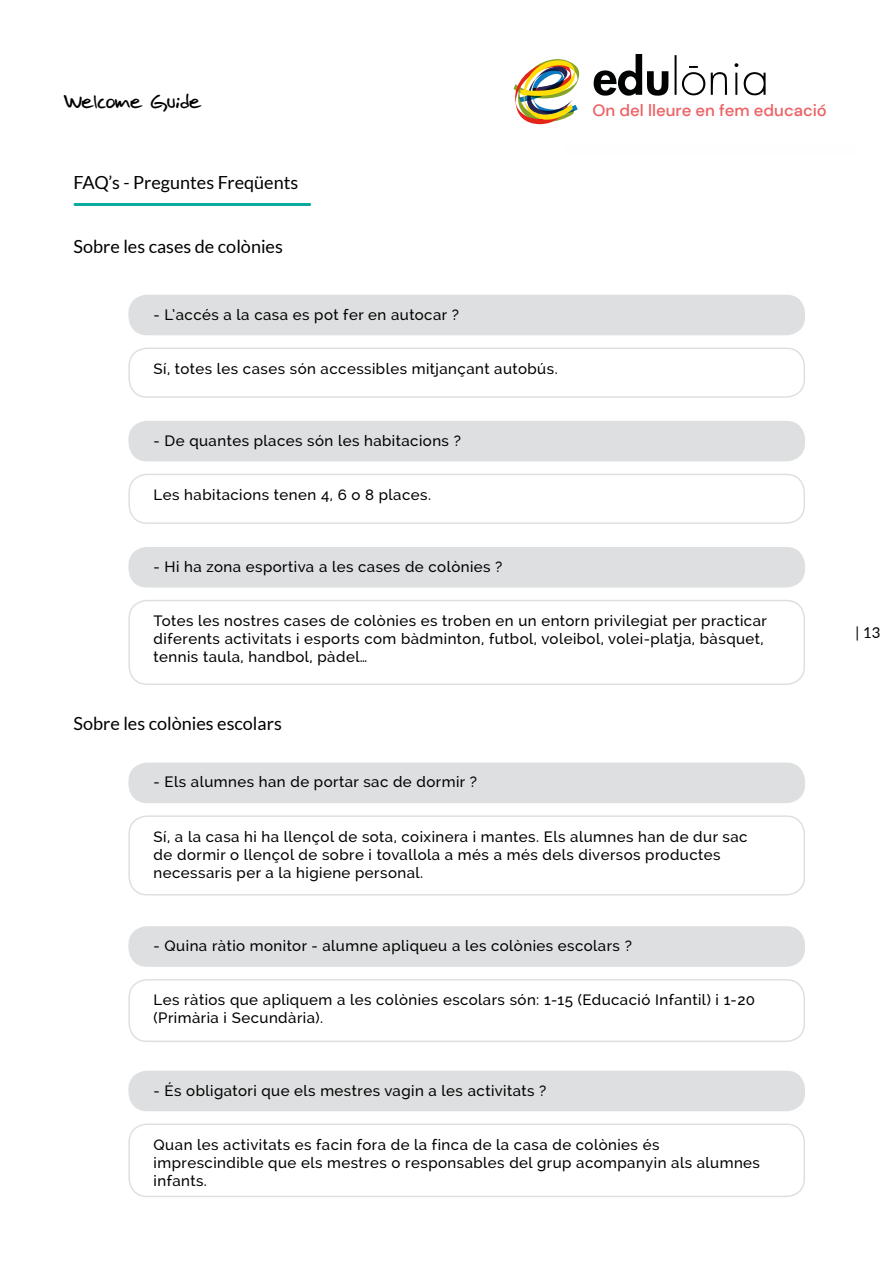
<style>
.page{position:relative;width:893px;height:1263px;background:#fff}
.page>*{position:absolute;margin:0;border:0;box-sizing:border-box;transform-origin:0 0}
.t1{font:18px "Lato";color:#000}
.t2{font:18px "Jose Fernandez";color:#000}
.t3{font:500 16.35px "DM Sans";color:#ec6164}
.t4{font:500 15px/18px "Raleway";letter-spacing:.03em;color:#000}
.t5{font:15px "Lato";color:#000}
</style>
<div class="page">
<img style="left:513px;top:59px;width:67px;height:65px">
<svg style="left:593px;top:54px;width:173px;height:42px"></svg>
<hr style="left:75px;top:203px;width:235px;height:3px;background:#0baa9f">
<div style="left:129px;top:295px;width:675px;height:40px;background:#dddfe0;border-radius:18px"></div>
<div style="left:128px;top:295px;width:677px;height:40px;border:2px solid #7c8788;border-radius:18px"></div>
<div style="left:129px;top:422px;width:675px;height:39px;background:#dddfe0;border-radius:18px"></div>
<div style="left:128px;top:421px;width:677px;height:40px;border:2px solid #7c8788;border-radius:18px"></div>
<div style="left:129px;top:548px;width:675px;height:39px;background:#dddfe0;border-radius:18px"></div>
<div style="left:128px;top:547px;width:677px;height:40px;border:2px solid #7c8788;border-radius:18px"></div>
<div style="left:129px;top:763px;width:675px;height:39px;background:#dddfe0;border-radius:18px"></div>
<div style="left:128px;top:762px;width:677px;height:41px;border:2px solid #7c8788;border-radius:18px"></div>
<div style="left:129px;top:927px;width:675px;height:39px;background:#dddfe0;border-radius:18px"></div>
<div style="left:128px;top:926px;width:677px;height:41px;border:2px solid #7c8788;border-radius:18px"></div>
<div style="left:129px;top:1071px;width:675px;height:39px;background:#dddfe0;border-radius:18px"></div>
<div style="left:128px;top:1071px;width:677px;height:40px;border:2px solid #7c8788;border-radius:18px"></div>
<div style="left:128px;top:347px;width:677px;height:51px;border:2px solid #7c8788;border-radius:18px"></div>
<div style="left:128px;top:474px;width:677px;height:50px;border:2px solid #7c8788;border-radius:18px"></div>
<div style="left:128px;top:600px;width:677px;height:85px;border:2px solid #7c8788;border-radius:18px"></div>
<div style="left:128px;top:815px;width:677px;height:80px;border:2px solid #7c8788;border-radius:18px"></div>
<div style="left:128px;top:979px;width:677px;height:63px;border:2px solid #7c8788;border-radius:18px"></div>
<div style="left:128px;top:1123px;width:677px;height:74px;border:2px solid #7c8788;border-radius:18px"></div>
<p class="t2" style="left:83px;top:89px;width:139px">Welcome Guide</p>
<p class="t2" style="left:64px;top:91px;width:139px">Welcome Guide</p>
<p class="t1" style="left:73px;top:172px;width:226px">FAQ’s - Preguntes Freqüents</p>
<p class="t1" style="left:73px;top:237px;width:211px">Sobre les cases de colònies</p>
<p class="t4" style="left:154px;top:305px;width:307px">- L’accés a la casa es pot fer en autocar ?</p>
<p class="t4" style="left:154px;top:360px;width:406px">Sí, totes les cases són accessibles mitjançant autobús.</p>
<p class="t4" style="left:154px;top:431px;width:309px">- De quantes places són les habitacions ?</p>
<p class="t4" style="left:154px;top:486px;width:279px">Les habitacions tenen 4, 6 o 8 places.</p>
<p class="t4" style="left:154px;top:558px;width:350px">- Hi ha zona esportiva a les cases de colònies ?</p>
<p class="t3" style="left:592px;top:100px;width:236px">On del lleure en fem educació</p>
<p class="t4" style="left:154px;top:612px;width:615px">Totes les nostres cases de colònies es troben en un entorn privilegiat per practicar diferents activitats i esports com bàdminton, futbol, voleibol, volei-platja, bàsquet, tennis taula, handbol, pàdel…</p>
<p class="t1" style="left:73px;top:714px;width:210px">Sobre les colònies escolars</p>
<p class="t4" style="left:154px;top:773px;width:325px">- Els alumnes han de portar sac de dormir ?</p>
<p class="t4" style="left:154px;top:827px;width:595px">Sí, a la casa hi ha llençol de sota, coixinera i mantes. Els alumnes han de dur sac de dormir o llençol de sobre i tovallola a més a més dels diversos productes necessaris per a la higiene personal.</p>
<p class="t4" style="left:154px;top:937px;width:480px">- Quina ràtio monitor - alumne apliqueu a les colònies escolars ?</p>
<p class="t4" style="left:154px;top:991px;width:603px">Les ràtios que apliquem a les colònies escolars són: 1-15 (Educació Infantil) i 1-20 (Primària i Secundària).</p>
<p class="t4" style="left:154px;top:1081px;width:394px">- És obligatori que els mestres vagin a les activitats ?</p>
<p class="t4" style="left:154px;top:1135px;width:608px">Quan les activitats es facin fora de la finca de la casa de colònies és imprescindible que els mestres o responsables del grup acompanyin als alumnes‐ infants.</p>
<p class="t5" style="left:877px;top:622px;width:18px">| 1</p>
<p class="t5" style="left:856px;top:621px;width:26px">| 13</p>
</div>
